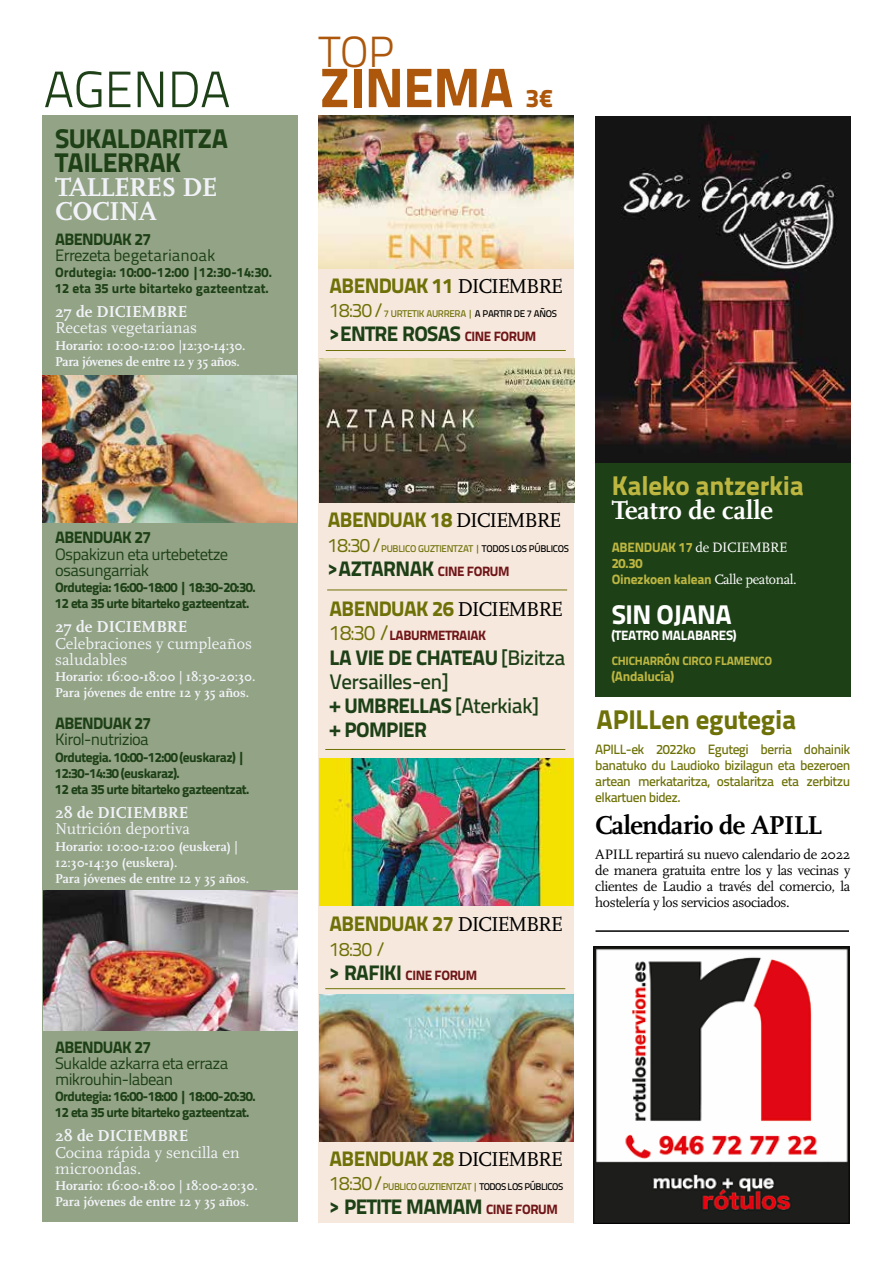
<style>
.page{position:relative;width:893px;height:1263px;background:#fff}
.page>*{position:absolute;margin:0;border:0;box-sizing:border-box;transform-origin:0 0}
.t1{font:55.5px "Titillium Text 25 L 999 wt";letter-spacing:-.01em;color:#ac570c}
.t2{font:51px "Titillium Text 25 L 250 wt";letter-spacing:-.01em;color:#1d4017}
.t3{font:43.5px "Titillium Text 25 L 250 wt";color:#ac570c}
.t4{font:27px/24.3px "Titillium Text 25 L 999 wt";letter-spacing:-.02em;color:#1d4017}
.t5{font:700 27px "Scala";letter-spacing:-.02em;color:#000}
.t6{font:700 27px/24.3px "Scala";letter-spacing:-.02em;color:#f2f3f9}
.t7{font:27px "Titillium Text 25 L 999 wt";letter-spacing:-.01em;color:#bdb641}
.t8{font:27px "Titillium Text 25 L 999 wt";letter-spacing:-.01em;color:#6e7107}
.t9{font:700 27px "Scala";color:#fff}
.t10{font:27px "Titillium Text 25 L 999 wt";letter-spacing:-.02em;color:#fff}
.t11{font:21px/24.3px "Titillium Text 25 L 999 wt";letter-spacing:-.03em;color:#1d4017}
.t12{font:21px "Titillium Text 25 L 999 wt";letter-spacing:-.03em;color:#6e7107}
.t13{font:21px "Titillium Text 25 L 600 wt";letter-spacing:-.03em;color:#1d4017}
.t14{font:19.5px "Titillium Text 25 L 400 wt";color:#6e7107}
.t15{font:16.5px/16.2px "Scala";color:#f2f3f9}
.t16{font:16.5px/16.2px "Titillium Text 25 L 400 wt";letter-spacing:-.04em;color:#1d4017}
.t17{font:700 16.5px "Scala";color:#f2f3f9}
.t18{font:16.5px "Titillium Text 25 L 999 wt";letter-spacing:-.04em;color:#1d4017}
.t19{font:16.5px "Titillium Text 25 L 400 wt";color:#1d4017}
.t20{font:14.25px/16.2px "Scala";letter-spacing:-.025em;color:#000;text-align:justify}
.t21{font:14.25px "Scala";letter-spacing:-.025em;color:#fff}
.t22{font:13.5px/16.2px "Titillium Text 25 L 999 wt";letter-spacing:-.04em;color:#1d4017}
.t23{font:700 13.5px/16.2px "Scala";color:#f2f3f9}
.t24{font:13.5px/16.2px "Titillium Text 25 L 600 wt";letter-spacing:-.04em;color:#6e7107;text-align:justify}
.t25{font:13.5px/16.2px "Titillium Text 25 L 999 wt";color:#1d4017}
.t26{font:700 13.5px/16.2px "Scala";letter-spacing:-.02em;color:#f2f3f9}
.t27{font:13.5px/16.2px "Titillium Text 25 L 999 wt";letter-spacing:-.02em;color:#bdb641}
.t28{font:13.5px "Titillium Text 25 L 999 wt";letter-spacing:-.03em;color:#701618}
.t29{font:13.5px "Titillium Text 25 L 999 wt";letter-spacing:-.02em;color:#fff}
.t30{font:12px "Titillium Text 25 L 999 wt";letter-spacing:-.02em;color:#bdb641}
.t31{font:9.75px "Titillium Text 25 L 600 wt";letter-spacing:-.03em;color:#6e7107}
.t32{font:9.75px "Titillium Text 25 L 600 wt";letter-spacing:-.05em;color:#6e7107}
.s1{font-size:25.5px}
.s2{font-family:"Scala";color:#000}
.s3{font-family:"Titillium Text 25 L 400 wt";font-size:19.5px}
.s4{color:#000}
.s5{font-size:13.5px;color:#701618}
.s6{font-family:"Titillium Text 25 L 400 wt";font-size:21px;color:#6e7107}
.s7{font-family:"Titillium Text 25 L 600 wt"}
.s8{font-size:21px;color:#1d4017}
.s9{font-family:"Titillium Text 25 L 999 wt";font-size:13.5px;color:#bdb641}
.s10{font-family:"Scala";font-size:14.25px;color:#fff}
</style>
<div class="page">
<div style="left:595px;top:361px;width:256px;height:336px;background:#1d4017"></div>
<div style="left:319px;top:118px;width:255px;height:1104px;background:#f6e8dc"></div>
<div style="left:42px;top:116px;width:256px;height:1106px;background:#93a385"></div>
<img style="left:320px;top:358px;width:254px;height:145px">
<img style="left:319px;top:115px;width:255px;height:153px">
<hr style="left:326px;top:350px;width:240px;height:1px;background:#6e7107">
<img style="left:319px;top:758px;width:255px;height:147px">
<img style="left:320px;top:994px;width:254px;height:147px">
<hr style="left:327px;top:590px;width:240px;height:1px;background:#6e7107">
<hr style="left:325px;top:749px;width:240px;height:1px;background:#6e7107">
<hr style="left:325px;top:988px;width:240px;height:1px;background:#6e7107">
<img style="left:595px;top:116px;width:256px;height:347px">
<img style="left:42px;top:376px;width:255px;height:147px">
<img style="left:43px;top:890px;width:255px;height:140px">
<hr style="left:595px;top:930px;width:254px;height:2px;background:#000">
<img style="left:595px;top:948px;width:252px;height:274px">
<div style="left:593px;top:946px;width:256px;height:278px;border:1px solid #000"></div>
<h2 class="t2" style="left:43px;top:52px;width:189px">AGENDA</h2>
<h3 class="t4" style="left:55px;top:124px;width:175px">SUKALDARITZA<br>TAILERRAK</h3>
<h3 class="t6" style="left:55px;top:175px;width:164px">TALLERES DE<br>COCINA</h3>
<p class="t18" style="left:55px;top:226px;width:98px">ABENDUAK 27</p>
<p class="t19" style="left:55px;top:243px;width:162px">Errezeta begetarianoak</p>
<p class="t25" style="left:55px;top:263px;width:218px">Ordutegia: 10:00-12:00 |12:30-14:30.<br>12 eta 35 urte bitarteko gazteentzat.</p>
<p class="t17" style="left:55px;top:302px;width:134px">27 de DICIEMBRE</p>
<p class="t15" style="left:55px;top:320px;width:144px">Recetas vegetarianas</p>
<p class="t26" style="left:55px;top:337px;width:192px">Horario: 10:00-12:00 |12:30-14:30.<br>Para jóvenes de entre 12 y 35 años.</p>
<p class="t18" style="left:55px;top:525px;width:98px">ABENDUAK 27</p>
<p class="t16" style="left:55px;top:545px;width:175px">Ospakizun eta urtebetetze osasungarriak</p>
<p class="t22" style="left:55px;top:578px;width:202px">Ordutegia: 16:00-18:00 | 18:30-20:30.<br>12 eta 35 urte bitarteko gazteentzat.</p>
<p class="t17" style="left:55px;top:618px;width:134px">27 de DICIEMBRE</p>
<p class="t15" style="left:55px;top:635px;width:198px">Celebraciones y cumpleaños saludables</p>
<p class="t23" style="left:55px;top:668px;width:202px">Horario: 16:00-18:00 | 18:30-20:30.<br>Para jóvenes de entre 12 y 35 años.</p>
<p class="t18" style="left:55px;top:710px;width:98px">ABENDUAK 27</p>
<p class="t16" style="left:55px;top:731px;width:95px">Kirol-nutrizioa</p>
<p class="t22" style="left:55px;top:748px;width:196px">Ordutegia. 10:00-12:00 (euskaraz) |<br>12:30-14:30 (euskaraz).<br>12 eta 35 urte bitarteko gazteentzat.</p>
<p class="t17" style="left:55px;top:803px;width:135px">28 de DICIEMBRE</p>
<p class="t15" style="left:55px;top:821px;width:136px">Nutrición deportiva</p>
<p class="t23" style="left:55px;top:838px;width:195px">Horario: 10:00-12:00 (euskera) |<br>12:30-14:30 (euskera).<br>Para jóvenes de entre 12 y 35 años.</p>
<p class="t18" style="left:55px;top:1034px;width:98px">ABENDUAK 27</p>
<p class="t16" style="left:55px;top:1054px;width:175px">Sukalde azkarra eta erraza mikrouhin-labean</p>
<p class="t22" style="left:55px;top:1087px;width:202px">Ordutegia: 16:00-18:00 | 18:00-20:30.<br>12 eta 35 urte bitarteko gazteentzat.</p>
<p class="t17" style="left:55px;top:1127px;width:135px">28 de DICIEMBRE</p>
<p class="t15" style="left:55px;top:1144px;width:186px">Cocina rápida y sencilla en microondas.</p>
<p class="t23" style="left:55px;top:1177px;width:204px">Horario: 16:00-18:00 | 18:00-20:30.<br>Para jóvenes de entre 12 y 35 años.</p>
<h3 class="t3" style="left:319px;top:20px;width:77px">TOP</h3>
<h1 class="t1" style="left:319px;top:44px;width:236px">ZINEMA <span class="s1">3€</span></h1>
<h3 class="t12" style="left:330px;top:269px;width:235px">ABENDUAK 11 <span class="s2">DICIEMBRE</span></h3>
<p class="t31" style="left:330px;top:306px;width:229px"><span class="s3">18:30 /</span>7 URTETIK AURRERA | <span class="s4">A PARTIR DE 7 AÑOS</span></p>
<h3 class="t11" style="left:330px;top:321px;width:208px">&gt;ENTRE ROSAS <span class="s5">CINE FORUM</span></h3>
<h3 class="t12" style="left:328px;top:503px;width:235px">ABENDUAK 18 <span class="s2">DICIEMBRE</span></h3>
<p class="t31" style="left:328px;top:541px;width:243px"><span class="s3">18:30 /</span>PUBLICO GUZTIENTZAT | <span class="s4">TODOS LOS PÚBLICOS</span></p>
<h3 class="t11" style="left:328px;top:555px;width:183px">&gt;AZTARNAK <span class="s5">CINE FORUM</span></h3>
<h3 class="t12" style="left:330px;top:592px;width:235px">ABENDUAK 26 <span class="s2">DICIEMBRE</span></h3>
<p class="t28" style="left:330px;top:625px;width:158px"><span class="s6">18:30 /</span>LABURMETRAIAK</p>
<h3 class="t11" style="left:330px;top:644px;width:237px">LA VIE DE CHATEAU <span class="s7">[Bizitza</span></h3>
<h3 class="t13" style="left:330px;top:666px;width:120px">Versailles-en]</h3>
<h3 class="t11" style="left:330px;top:692px;width:210px">+ UMBRELLAS <span class="s7">[Aterkiak] </span>+ POMPIER</h3>
<h3 class="t12" style="left:330px;top:907px;width:235px">ABENDUAK 27 <span class="s2">DICIEMBRE</span></h3>
<h3 class="t14" style="left:330px;top:934px;width:58px">18:30 /</h3>
<p class="t28" style="left:330px;top:964px;width:149px"><span class="s8">&gt; RAFIKI</span> CINE FORUM</p>
<h3 class="t7" style="left:612px;top:464px;width:194px">Kaleko antzerkia</h3>
<h3 class="t9" style="left:612px;top:495px;width:163px">Teatro de calle</h3>
<p class="t21" style="left:612px;top:539px;width:177px"><span class="s9">ABENDUAK 17</span> de DICIEMBRE</p>
<p class="t27" style="left:612px;top:554px;width:187px">20.30<br>Oinezkoen kalean <span class="s10">Calle peatonal.</span></p>
<h3 class="t10" style="left:612px;top:594px;width:122px">SIN OJANA</h3>
<p class="t29" style="left:612px;top:625px;width:126px">(TEATRO MALABARES)</p>
<p class="t30" style="left:612px;top:651px;width:162px">CHICHARRÓN CIRCO FLAMENCO</p>
<p class="t27" style="left:612px;top:667px;width:64px">(Andalucía)</p>
<h3 class="t8" style="left:597px;top:699px;width:201px">APILLen egutegia</h3>
<p class="t24" style="left:595px;top:740px;width:257px">APILL-ek 2022ko Egutegi berria dohainik banatuko du Laudioko bizilagun eta bezeroen artean merkataritza, ostalaritza eta zerbitzu elkartuen bidez.</p>
<h3 class="t5" style="left:595px;top:810px;width:228px">Calendario de APILL</h3>
<p class="t20" style="left:595px;top:846px;width:257px">APILL repartirá su nuevo calendario de 2022 de manera gratuita entre los y las vecinas y clientes de Laudio a través del comercio, la hostelería y los servicios asociados.</p>
<h3 class="t12" style="left:330px;top:1142px;width:235px">ABENDUAK 28 <span class="s2">DICIEMBRE</span></h3>
<p class="t32" style="left:330px;top:1179px;width:235px"><span class="s3">18:30 /</span>PUBLICO GUZTIENTZAT | <span class="s4">TODOS LOS PÚBLICOS</span></p>
<h3 class="t11" style="left:330px;top:1193px;width:230px">&gt; PETITE MAMAM <span class="s5">CINE FORUM</span></h3>
</div>
